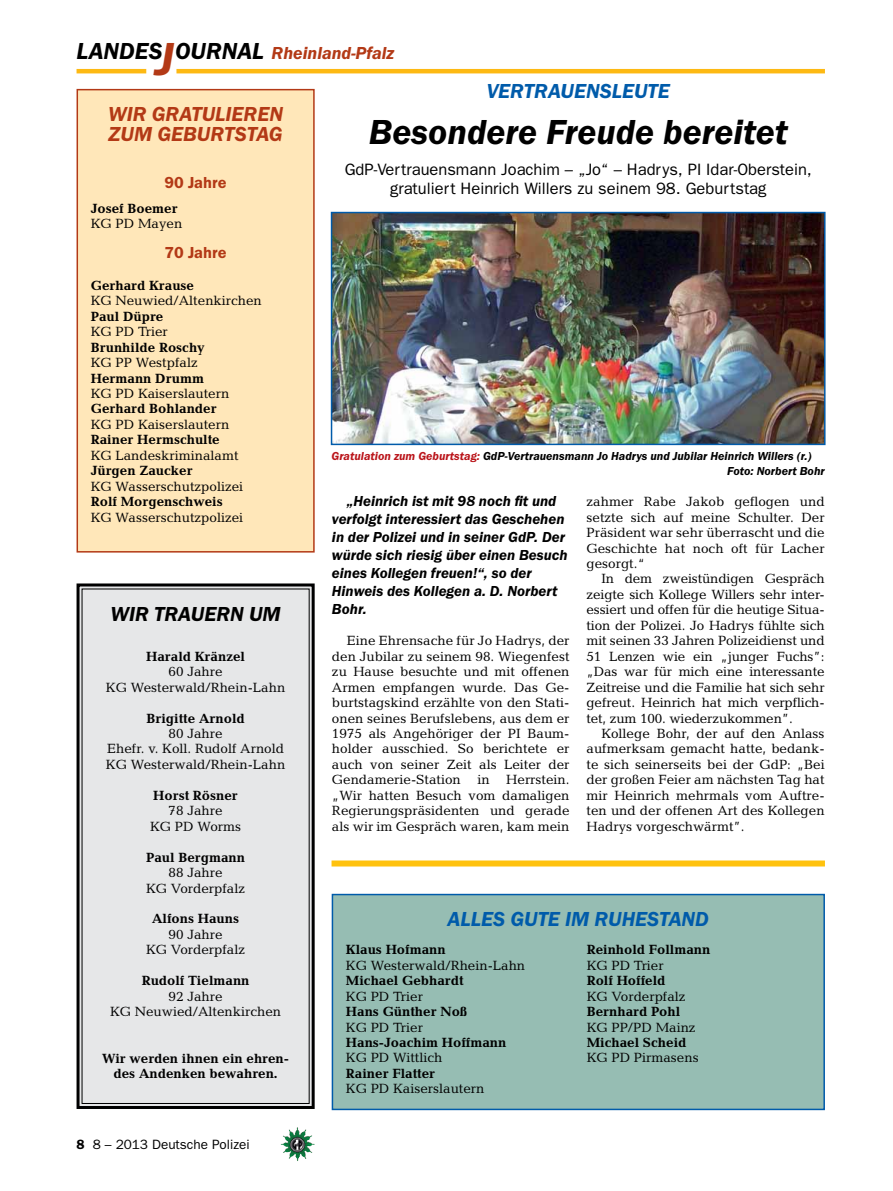
<style>
.page{position:relative;width:893px;height:1191px;background:#fff}
.page>*{position:absolute;margin:0;border:0;box-sizing:border-box;transform-origin:0 0}
.t1{font:italic 600 36px "Franklin Gothic Itc T";color:#000}
.t2{font:italic 600 21px "Franklin Gothic Itc T";color:#005baa}
.t3{font:italic 600 21px "Franklin Gothic Itc T";color:#b33916}
.t4{font:italic 600 21px "Franklin Gothic Itc T";color:#000}
.t5{font:italic 600 18px "Franklin Gothic Itc T";color:#b33916}
.t6{font:16.5px/18.8px "Franklin Gothic";color:#000;text-align:center}
.t7{font:600 16.5px "Franklin Gothic Itc T";color:#b33916}
.t8{font:italic 600 15px/18px "Franklin Gothic Itc T";color:#000}
.t9{font:13.5px/15.5px "Candida";color:#000;text-align:center}
.t10{font:700 13.5px/15.5px "Candida";color:#000;text-align:center}
.t11{font:13.5px "Franklin Gothic";color:#000}
.t12{font:italic 600 12px/15.5px "Franklin Gothic Itc T";color:#000}
.s1{font-size:24px;color:#000}
.s2{font-size:48px}
.s3{font-weight:600}
.s4{color:#ba141a}
</style>
<div class="page">
<hr style="left:77px;top:69px;width:69px;height:4px;background:#fdb913">
<hr style="left:176px;top:69px;width:649px;height:4px;background:#fdb913">
<img style="left:281px;top:1128px;width:16px;height:24px">
<div style="left:76px;top:583px;width:239px;height:526px;background:#e6e7e8"></div>
<div style="left:332px;top:894px;width:492px;height:215px;background:#96bdb3"></div>
<div style="left:332px;top:893px;width:493px;height:217px;border:2px solid #005baa"></div>
<div style="left:77px;top:90px;width:237px;height:462px;background:#ffe7b9"></div>
<div style="left:77px;top:89px;width:238px;height:463px;border:2px solid #b33916"></div>
<img style="left:334px;top:215px;width:488px;height:227px">
<div style="left:331px;top:212px;width:494px;height:233px;border:2px solid #005baa"></div>
<div style="left:332px;top:860px;width:493px;height:6px;background:#ffc20e"></div>
<h3 class="t5" style="left:77px;top:42px;width:319px"><span class="s1">LANDES</span><span class="s2">J</span><span class="s1">OURNAL</span> Rheinland-Pfalz</h3>
<h2 class="t2" style="left:487px;top:79px;width:62px">Ver trauensleu</h2>
<h2 class="t2" style="left:648px;top:79px;width:23px">te</h2>
<h2 class="t3" style="left:108px;top:102px;width:58px">Wir gra</h2>
<h2 class="t3" style="left:192px;top:102px;width:23px">tulieren</h2>
<h2 class="t3" style="left:109px;top:122px;width:16px">zum</h2>
<h2 class="t3" style="left:157px;top:122px;width:28px">Gebur</h2>
<h2 class="t3" style="left:224px;top:122px;width:47px">tstag</h2>
<p class="t7" style="left:165px;top:173px;width:64px">90 Jahre</p>
<p class="t10" style="left:91px;top:200px;width:89px">Josef Boemer</p>
<p class="t9" style="left:91px;top:216px;width:93px">KG PD Mayen</p>
<p class="t7" style="left:165px;top:243px;width:64px">70 Jahre</p>
<p class="t10" style="left:91px;top:277px;width:105px">Gerhard Krause</p>
<p class="t9" style="left:91px;top:293px;width:173px">KG Neuwied/Altenkirchen</p>
<p class="t10" style="left:91px;top:308px;width:74px">Paul Düpre</p>
<p class="t9" style="left:91px;top:324px;width:79px">KG PD Trier</p>
<p class="t10" style="left:91px;top:339px;width:116px">Brunhilde Roschy</p>
<p class="t9" style="left:91px;top:355px;width:109px">KG PP Westpfalz</p>
<p class="t10" style="left:91px;top:370px;width:115px">Hermann Drumm</p>
<p class="t9" style="left:91px;top:386px;width:140px">KG PD Kaiserslautern</p>
<p class="t10" style="left:91px;top:401px;width:127px">Gerhard Bohlander</p>
<p class="t9" style="left:91px;top:416px;width:140px">KG PD Kaiserslautern</p>
<p class="t10" style="left:91px;top:432px;width:131px">Rainer Hermschulte</p>
<p class="t9" style="left:91px;top:447px;width:149px">KG Landeskriminalamt</p>
<p class="t10" style="left:91px;top:463px;width:103px">Jürgen Zaucker</p>
<p class="t9" style="left:91px;top:478px;width:154px">KG Wasserschutzpolizei</p>
<p class="t10" style="left:91px;top:494px;width:133px">Rolf Morgenschweis</p>
<p class="t9" style="left:91px;top:509px;width:154px">KG Wasserschutzpolizei</p>
<h2 class="t4" style="left:110px;top:601px;width:69px">Wir trauern</h2>
<h2 class="t4" style="left:249px;top:601px;width:17px">um</h2>
<p class="t10" style="left:146px;top:648px;width:101px">Harald Kränzel</p>
<p class="t9" style="left:106px;top:664px;width:181px">60 Jahre<br>KG Westerwald/Rhein-Lahn</p>
<p class="t10" style="left:146px;top:710px;width:100px">Brigitte Arnold</p>
<p class="t9" style="left:106px;top:725px;width:181px">80 Jahre<br>Ehefr. v. Koll. Rudolf Arnold<br>KG Westerwald/Rhein-Lahn</p>
<p class="t10" style="left:153px;top:787px;width:86px">Horst Rösner</p>
<p class="t9" style="left:150px;top:803px;width:92px">78 Jahre<br>KG PD Worms</p>
<p class="t10" style="left:146px;top:849px;width:100px">Paul Bergmann</p>
<p class="t9" style="left:146px;top:865px;width:101px">88 Jahre<br>KG Vorderpfalz</p>
<p class="t10" style="left:152px;top:911px;width:89px">Alfons Hauns</p>
<p class="t9" style="left:146px;top:926px;width:101px">90 Jahre<br>KG Vorderpfalz</p>
<p class="t10" style="left:142px;top:973px;width:109px">Rudolf Tielmann</p>
<p class="t9" style="left:110px;top:988px;width:173px">92 Jahre<br>KG Neuwied/Altenkirchen</p>
<p class="t10" style="left:102px;top:1050px;width:189px">Wir werden ihnen ein ehren&shy;des Andenken bewahren.</p>
<p class="t11" style="left:77px;top:1136px;width:175px"><span class="s3">8</span> 8 – 2013 Deutsche Polizei</p>
<h1 class="t1" style="left:369px;top:111px;width:421px">Besondere Freude bereitet</h1>
<p class="t6" style="left:345px;top:160px;width:469px">GdP-Vertrauensmann Joachim – „Jo“ – Hadrys, PI Idar-Oberstein, gratuliert Heinrich Willers zu seinem 98. Geburtstag</p>
<p class="t12" style="left:727px;top:448px;width:99px;text-indent:-396px"><span class="s4">Gratulation zum Geburtstag:</span> GdP-Vertrauensmann Jo Hadrys und Jubilar Heinrich Willers (r.)<br>Foto: Norbert Bohr</p>
<p class="t9" style="left:586px;top:494px;width:240px;text-align:justify">zahmer Rabe Jakob geflogen und setzte sich auf meine Schulter. Der Präsident war sehr überrascht und die Geschichte hat noch oft für Lacher gesorgt.“</p>
<p class="t9" style="left:586px;top:571px;width:240px;text-align:justify;text-indent:15px">In dem zweistündigen Gespräch zeigte sich Kollege Willers sehr inter&shy;essiert und offen für die heutige Situa&shy;tion der Polizei. Jo Hadrys fühlte sich mit seinen 33 Jahren Polizeidienst und 51 Lenzen wie ein „junger Fuchs”: „Das war für mich eine interessante Zeitreise und die Familie hat sich sehr gefreut. Heinrich hat mich verpflich&shy;tet, zum 100. wiederzukommen”.</p>
<p class="t9" style="left:586px;top:725px;width:240px;text-align:justify;text-indent:15px">Kollege Bohr, der auf den Anlass aufmerksam gemacht hatte, bedank&shy;te sich seinerseits bei der GdP: „Bei der großen Feier am nächsten Tag hat mir Heinrich mehrmals vom Auftre&shy;ten und der offenen Art des Kollegen Hadrys vorgeschwärmt”.</p>
<p class="t8" style="left:332px;top:491px;width:237px;text-indent:15px">„Heinrich ist mit 98 noch fit und verfolgt interessiert das Geschehen in der Polizei und in seiner GdP. Der würde sich riesig über einen Besuch eines Kollegen freuen!“, so der<br>Hinweis des Kollegen a. D. Norbert<br>Bohr.</p>
<p class="t9" style="left:332px;top:633px;width:239px;text-align:justify;text-indent:15px">Eine Ehrensache für Jo Hadrys, der den Jubilar zu seinem 98. Wiegenfest zu Hause besuchte und mit offenen Armen empfangen wurde. Das Ge&shy;burtstagskind erzählte von den Stati&shy;onen seines Berufslebens, aus dem er 1975 als Angehöriger der PI Baum&shy;holder ausschied. So berichtete er auch von seiner Zeit als Leiter der Gendamerie-Station in Herrstein. „Wir hatten Besuch vom damaligen Regierungspräsidenten und gerade als wir im Gespräch waren, kam mein</p>
<h2 class="t2" style="left:448px;top:907px;width:25px">Alles</h2>
<h2 class="t2" style="left:510px;top:907px;width:98px">guteim ruhes</h2>
<h2 class="t2" style="left:659px;top:907px;width:25px">tand</h2>
<p class="t10" style="left:346px;top:942px;width:101px">Klaus Hofmann</p>
<p class="t9" style="left:346px;top:957px;width:181px">KG Westerwald/Rhein-Lahn</p>
<p class="t10" style="left:346px;top:972px;width:119px">Michael Gebhardt</p>
<p class="t9" style="left:346px;top:988px;width:79px">KG PD Trier</p>
<p class="t10" style="left:346px;top:1003px;width:123px">Hans Günther Noß</p>
<p class="t9" style="left:346px;top:1019px;width:79px">KG PD Trier</p>
<p class="t10" style="left:346px;top:1034px;width:162px">Hans-Joachim Hoffmann</p>
<p class="t9" style="left:346px;top:1050px;width:98px">KG PD Wittlich</p>
<p class="t10" style="left:346px;top:1065px;width:91px">Rainer Flatter</p>
<p class="t9" style="left:346px;top:1081px;width:140px">KG PD Kaiserslautern</p>
<p class="t10" style="left:587px;top:942px;width:125px">Reinhold Follmann</p>
<p class="t9" style="left:587px;top:957px;width:79px">KG PD Trier</p>
<p class="t10" style="left:587px;top:972px;width:80px">Rolf Hoffeld</p>
<p class="t9" style="left:587px;top:988px;width:101px">KG Vorderpfalz</p>
<p class="t10" style="left:587px;top:1003px;width:95px">Bernhard Pohl</p>
<p class="t9" style="left:587px;top:1019px;width:110px">KG PP/PD Mainz</p>
<p class="t10" style="left:587px;top:1034px;width:101px">Michael Scheid</p>
<p class="t9" style="left:587px;top:1050px;width:113px">KG PD Pirmasens</p>
</div>
